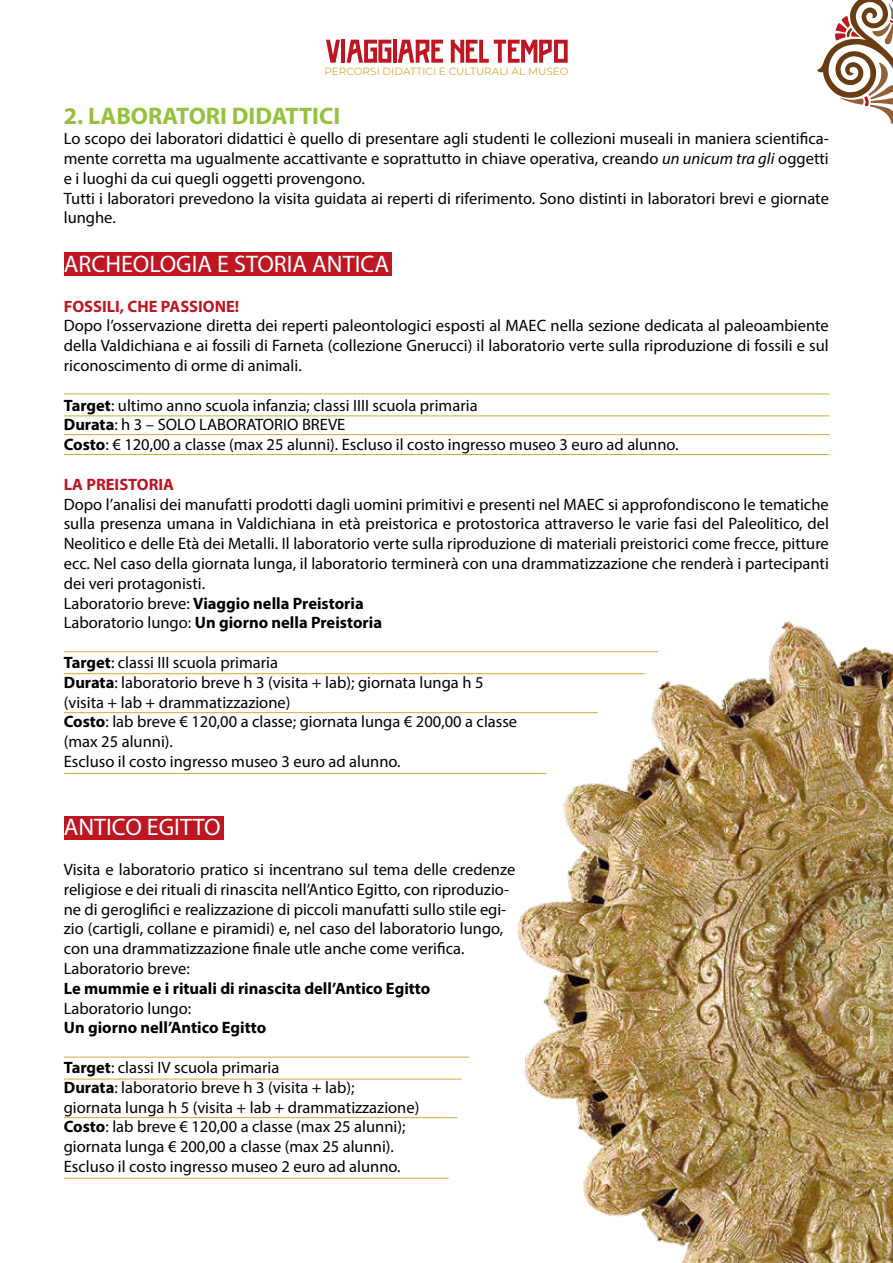
<style>
.page{position:relative;width:893px;height:1263px;background:#fff}
.page>*{position:absolute;margin:0;border:0;box-sizing:border-box;transform-origin:0 0}
.t1{font:24px "Myriad Pro";color:#fff}
.t2{font:700 24px "Myriad Pro";color:#94c23d}
.t3{font:16.5px/19.8px "Myriad Pro";color:#000}
.t4{font:700 16.5px "Myriad Pro";color:#000}
.t5{font:700 16.5px "Myriad Pro";color:#be1622}
.t6{font:10.5px "Montserrat";color:#d3aa3d}
.s1{font-style:italic}
.s2{font-weight:700}
</style>
<div class="page">
<svg style="left:326px;top:40px;width:14px;height:23px"></svg>
<hr style="left:341px;top:40px;width:4px;height:23px;background:#be1622">
<svg style="left:347px;top:40px;width:44px;height:23px"></svg>
<hr style="left:393px;top:40px;width:4px;height:23px;background:#be1622">
<svg style="left:398px;top:40px;width:45px;height:23px"></svg>
<svg style="left:451px;top:40px;width:117px;height:23px"></svg>
<svg style="left:817px;top:0;width:76px;height:124px"></svg>
<div style="left:64px;top:817px;width:159px;height:23px;background:#be1622"></div>
<div style="left:64px;top:252px;width:328px;height:23px;background:#be1622"></div>
<img style="left:518px;top:621px;width:375px;height:642px">
<hr style="left:64px;top:394px;width:765px;height:1px;background:#d3aa3d">
<hr style="left:64px;top:651px;width:594px;height:1px;background:#d3aa3d">
<hr style="left:64px;top:415px;width:765px;height:1px;background:#d3aa3d">
<hr style="left:64px;top:673px;width:581px;height:1px;background:#d3aa3d">
<hr style="left:64px;top:434px;width:765px;height:1px;background:#d3aa3d">
<hr style="left:64px;top:712px;width:533px;height:1px;background:#d3aa3d">
<hr style="left:64px;top:454px;width:765px;height:1px;background:#d3aa3d">
<hr style="left:64px;top:773px;width:482px;height:1px;background:#d3aa3d">
<hr style="left:64px;top:1057px;width:405px;height:1px;background:#d3aa3d">
<hr style="left:64px;top:1079px;width:398px;height:1px;background:#d3aa3d">
<hr style="left:64px;top:1178px;width:385px;height:1px;background:#d3aa3d">
<hr style="left:64px;top:1117px;width:394px;height:1px;background:#d3aa3d">
<p class="t6" style="left:324px;top:64px;width:246px">PERCORSI DIDATTICI E CULTURALI AL MUSEO</p>
<h1 class="t2" style="left:64px;top:101px;width:278px">2. LABORATORI DIDATTICI</h1>
<p class="t3" style="left:64px;top:128px;width:767px">Lo scopo dei laboratori didattici è quello di presentare agli studenti le collezioni museali in maniera scientifica&shy;mente corretta ma ugualmente accattivante e soprattutto in chiave operativa, creando <span class="s1">un unicum tra gli</span> oggetti e i luoghi da cui quegli oggetti provengono.<br>Tutti i laboratori prevedono la visita guidata ai reperti di riferimento. Sono distinti in laboratori brevi e giornate lunghe.</p>
<h1 class="t1" style="left:64px;top:249px;width:327px">ARCHEOLOGIA E STORIA ANTICA</h1>
<p class="t5" style="left:64px;top:295px;width:177px">FOSSILI, CHE PASSIONE!</p>
<p class="t3" style="left:64px;top:316px;width:766px;text-align:justify">Dopo l’osservazione diretta dei reperti paleontologici esposti al MAEC nella sezione dedicata al paleoambiente della Valdichiana e ai fossili di Farneta (collezione Gnerucci) il laboratorio verte sulla riproduzione di fossili e sul riconoscimento di orme di animali.</p>
<p class="t3" style="left:64px;top:395px;width:616px"><span class="s2">Target</span>: ultimo anno scuola infanzia; classi IIII scuola primaria<br><span class="s2">Durata</span>: h 3 – SOLO LABORATORIO BREVE<br><span class="s2">Costo</span>: € 120,00 a classe (max 25 alunni). Escluso il costo ingresso museo 3 euro ad alunno.</p>
<p class="t5" style="left:64px;top:473px;width:112px">LA PREISTORIA</p>
<p class="t3" style="left:64px;top:494px;width:767px">Dopo l’analisi dei manufatti prodotti dagli uomini primitivi e presenti nel MAEC si approfondiscono le tematiche sulla presenza umana in Valdichiana in età preistorica e protostorica attraverso le varie fasi del Paleolitico, del Neolitico e delle Età dei Metalli. Il laboratorio verte sulla riproduzione di materiali preistorici come frecce, pitture ecc. Nel caso della giornata lunga, il laboratorio terminerà con una drammatizzazione che renderà i partecipanti dei veri protagonisti.<br>Laboratorio breve: <span class="s2">Viaggio nella Preistoria<br></span>Laboratorio lungo: <span class="s2">Un giorno nella Preistoria</span></p>
<p class="t3" style="left:64px;top:652px;width:455px"><span class="s2">Target</span>: classi III scuola primaria<br><span class="s2">Durata</span>: laboratorio breve h 3 (visita + lab); giornata lunga h 5 (visita + lab + drammatizzazione)<br><span class="s2">Costo</span>: lab breve € 120,00 a classe; giornata lunga € 200,00 a classe (max 25 alunni).<br>Escluso il costo ingresso museo 3 euro ad alunno.</p>
<h1 class="t1" style="left:64px;top:812px;width:158px">ANTICO EGITTO</h1>
<p class="t3" style="left:64px;top:859px;width:453px">Visita e laboratorio pratico si incentrano sul tema delle credenze religiose e dei rituali di rinascita nell’Antico Egitto, con riproduzio&shy;ne di geroglifici e realizzazione di piccoli manufatti sullo stile egi&shy;zio (cartigli, collane e piramidi) e, nel caso del laboratorio lungo, con una drammatizzazione finale utle anche come verifica.<br>Laboratorio breve:</p>
<p class="t4" style="left:64px;top:977px;width:368px">Le mummie e i rituali di rinascita dell’Antico Egitto</p>
<p class="t3" style="left:64px;top:998px;width:129px">Laboratorio lungo:</p>
<p class="t4" style="left:64px;top:1017px;width:204px">Un giorno nell’Antico Egitto</p>
<p class="t3" style="left:64px;top:1057px;width:357px"><span class="s2">Target</span>: classi IV scuola primaria<br><span class="s2">Durata</span>: laboratorio breve h 3 (visita + lab);<br>giornata lunga h 5 (visita + lab + drammatizzazione)<br><span class="s2">Costo</span>: lab breve € 120,00 a classe (max 25 alunni); giornata lunga € 200,00 a classe (max 25 alunni).<br>Escluso il costo ingresso museo 2 euro ad alunno.</p>
</div>
